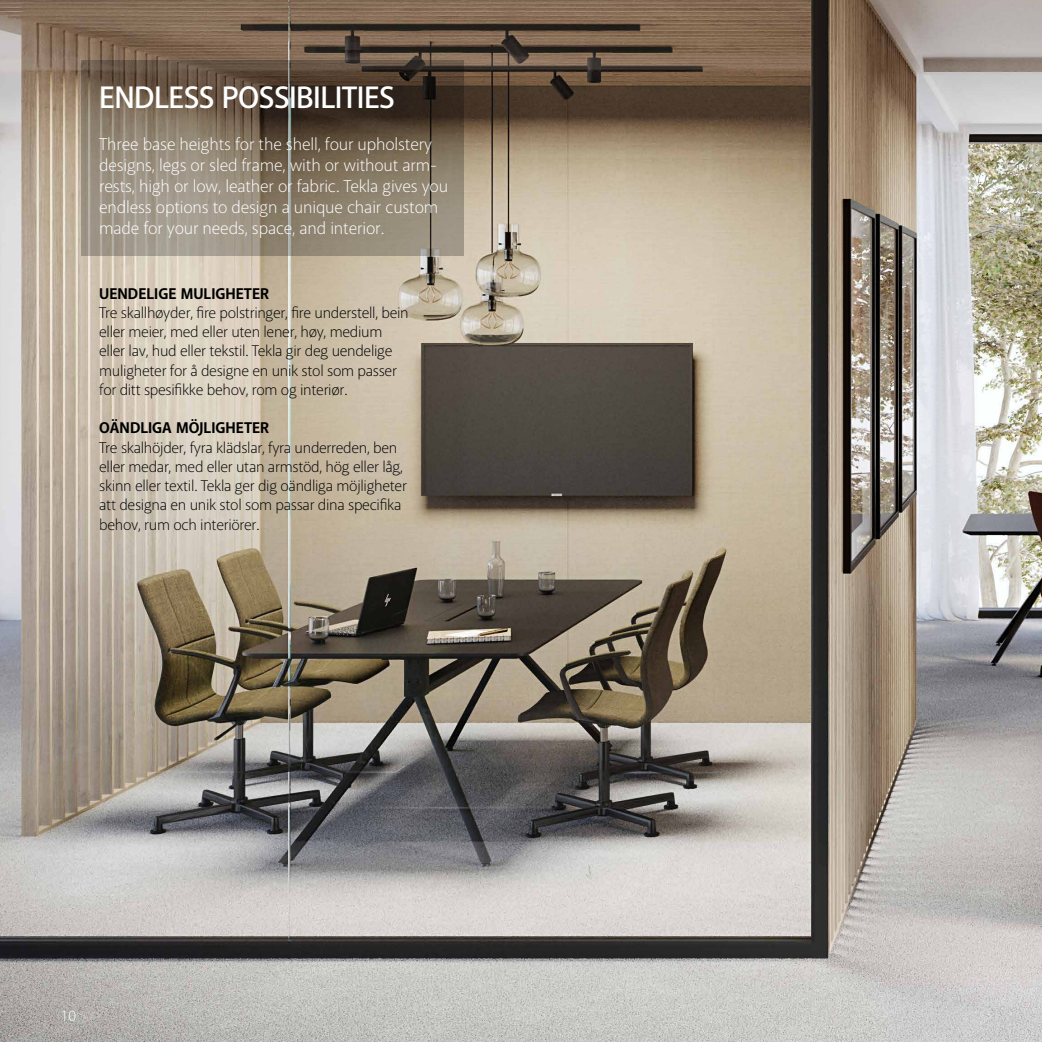
<style>
.page{position:relative;width:1042px;height:1042px;background:#fff}
.page>*{position:absolute;margin:0;border:0;box-sizing:border-box;transform-origin:0 0}
.t1{font:600 31.5px "Akagi Pro";letter-spacing:-.02em;color:#fff}
.t2{font:300 17.5px/21px "Akagi Pro";letter-spacing:-.01em;color:#fff}
.t3{font:300 15.75px/19.2px "Akagi Pro";letter-spacing:-.02em;color:#000}
.t4{font:700 15.75px "Akagi Pro";color:#000}
.t5{font:300 15.75px "Myriad Pro";color:#fff}
</style>
<div class="page">
<img style="left:0;top:0;width:1042px;height:1042px">
<svg style="left:82px;top:61px;width:382px;height:195px"></svg>
<h1 class="t1" style="left:99px;top:78px;width:297px">ENDLESS POSSIBILITIES</h1>
<p class="t2" style="left:99px;top:134px;width:350px">Three base heights for the shell, four upholstery designs, legs or sled frame, with or without arm&shy;rests, high or low, leather or fabric. Tekla gives you endless options to design a unique chair custom made for your needs, space, and interior.</p>
<p class="t4" style="left:99px;top:284px;width:171px">UENDELIGE MULIGHETER</p>
<p class="t3" style="left:99px;top:303px;width:311px">Tre skallhøyder, fire polstringer, fire understell, bein eller meier, med eller uten lener, høy, medium eller lav, hud eller tekstil. Tekla gir deg uendelige muligheter for å designe en unik stol som passer for ditt spesifikke behov, rom og interiør.</p>
<p class="t4" style="left:99px;top:418px;width:171px">OÄNDLIGA MÖJLIGHETER</p>
<p class="t3" style="left:99px;top:438px;width:309px">Tre skalhöjder, fyra klädslar, fyra underreden, ben eller medar, med eller utan armstöd, hög eller låg, skinn eller textil. Tekla ger dig oändliga möjligheter att designa en unik stol som passar dina specifika behov, rum och interiörer.</p>
<p class="t5" style="left:61px;top:1007px;width:17px">10</p>
</div>
